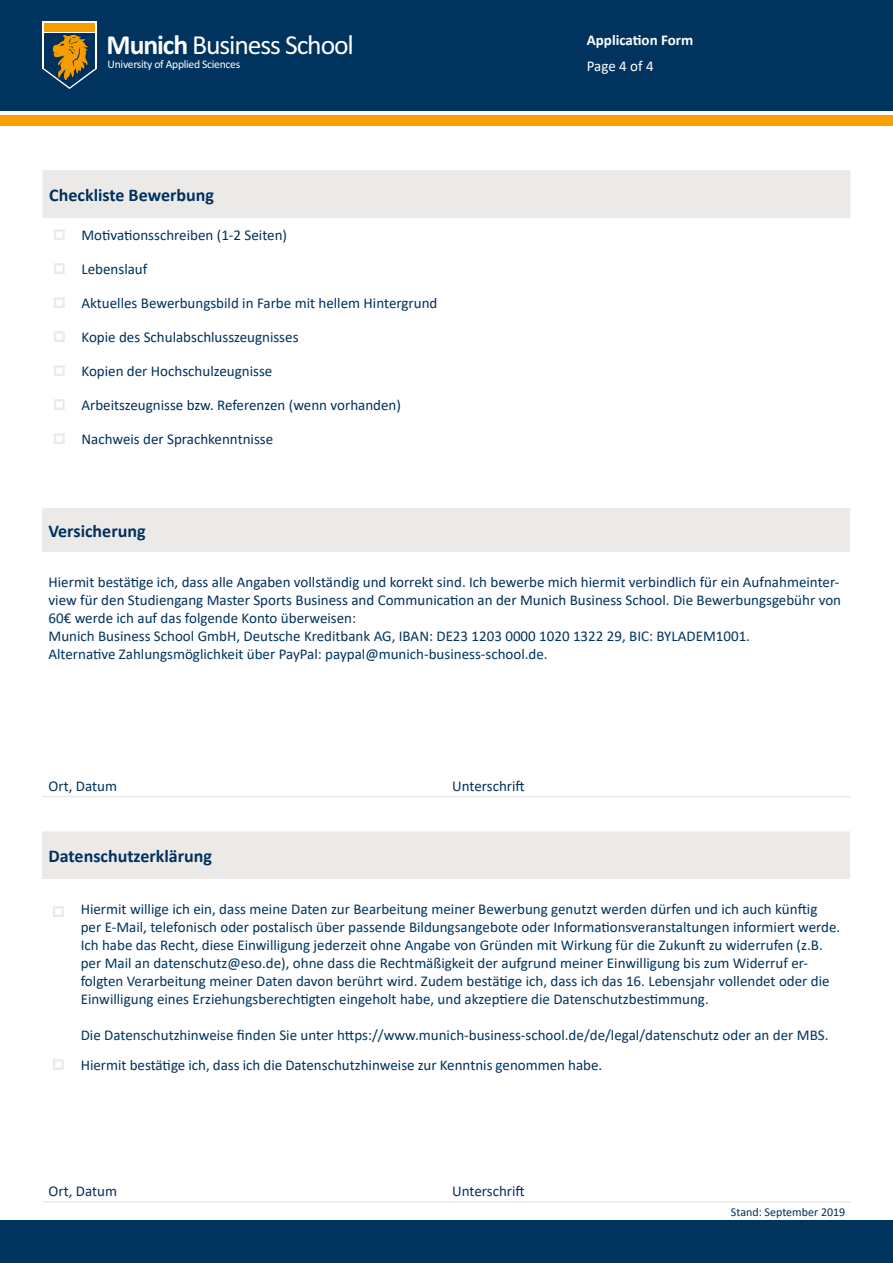
<style>
.page{position:relative;width:893px;height:1263px;background:#fff}
.page>*{position:absolute;margin:0;border:0;box-sizing:border-box;transform-origin:0 0}
.t1{font:27.6px "Calibri";letter-spacing:-.04em;color:#fff}
.t2{font:700 18px "Calibri";color:#00305d}
.t3{font:15px/18px "Calibri";color:#00345e}
.t4{font:15px "Calibri";color:#00305d}
.t5{font:700 15px "Calibri";color:#fff}
.t6{font:15px "Calibri";letter-spacing:-.005em;color:#fff}
.t7{font:12px "Calibri";color:#00305d}
.t8{font:11.55px "Calibri";letter-spacing:-.025em;color:#fff}
.s1{font-weight:700}
.s2{color:#00305d}
</style>
<div class="page">
<div style="left:0;top:0;width:893px;height:111px;background:#00345e"></div>
<div style="left:0;top:115px;width:893px;height:10px;background:#f6a100"></div>
<div style="left:0;top:1220px;width:893px;height:43px;background:#00345e"></div>
<svg style="left:43px;top:21px;width:54px;height:14px"></svg>
<div style="left:44px;top:33px;width:51px;height:35px;background:#00305d"></div>
<div style="left:44px;top:23px;width:51px;height:8px;background:#f59c00"></div>
<svg style="left:43px;top:35px;width:54px;height:54px"></svg>
<div style="left:43px;top:171px;width:807px;height:47px;background:#ece9e9"></div>
<hr style="left:43px;top:170px;width:32px;height:2px;background:#ece9e9">
<hr style="left:75px;top:170px;width:775px;height:2px;background:#ece9e9">
<div style="left:43px;top:832px;width:807px;height:47px;background:#ece9e9"></div>
<hr style="left:43px;top:831px;width:32px;height:2px;background:#ece9e9">
<hr style="left:75px;top:831px;width:775px;height:2px;background:#ece9e9">
<hr style="left:43px;top:1201px;width:403px;height:2px;background:#ece9e9">
<hr style="left:446px;top:1201px;width:404px;height:2px;background:#ece9e9">
<div style="left:43px;top:509px;width:807px;height:42px;background:#ece9e9"></div>
<hr style="left:43px;top:508px;width:403px;height:2px;background:#ece9e9">
<hr style="left:446px;top:508px;width:404px;height:2px;background:#ece9e9">
<hr style="left:43px;top:796px;width:403px;height:1px;background:#ece9e9">
<hr style="left:446px;top:796px;width:404px;height:1px;background:#ece9e9">
<h1 class="t1" style="left:107px;top:28px;width:249px"><span class="s1">Munich</span> Business School</h1>
<p class="t8" style="left:108px;top:57px;width:134px">University of Applied Sciences</p>
<p class="t2" style="left:49px;top:182px;width:166px">Checkliste Bewerbung</p>
<p class="t4" style="left:81px;top:225px;width:207px">Motivationsschreiben (1-2 Seiten)</p>
<p class="t4" style="left:81px;top:259px;width:67px">Lebenslauf</p>
<p class="t4" style="left:81px;top:293px;width:357px">Aktuelles Bewerbungsbild in Farbe mit hellem Hintergrund</p>
<p class="t4" style="left:81px;top:327px;width:219px">Kopie des Schulabschlusszeugnisses</p>
<p class="t4" style="left:81px;top:361px;width:192px">Kopien der Hochschulzeugnisse</p>
<p class="t4" style="left:81px;top:395px;width:321px">Arbeitszeugnisse bzw. Referenzen (wenn vorhanden)</p>
<p class="t4" style="left:81px;top:429px;width:193px">Nachweis der Sprachkenntnisse</p>
<p class="t5" style="left:587px;top:30px;width:108px">Application Form</p>
<p class="t6" style="left:587px;top:55px;width:68px">Page 4 of 4</p>
<p class="t2" style="left:49px;top:518px;width:99px">Versicherung</p>
<p class="t3" style="left:49px;top:572px;width:794px"><span class="s2">Hiermit bestätige ich, dass alle Angaben vollständig und korrekt sind. Ich bewerbe mich hiermit verbindlich für ein Aufnahmeinter&shy;view für den Studiengang Master Sports Business and Communication an der Munich Business School.</span> Die Bewerbungsgebühr von 60€ werde ich auf das folgende Konto überweisen:<br>Munich Business School GmbH, Deutsche Kreditbank AG, IBAN: DE23 1203 0000 1020 1322 29, BIC: BYLADEM1001.<br>Alternative Zahlungsmöglichkeit über PayPal: paypal@munich-business-school.de.</p>
<p class="t4" style="left:49px;top:775px;width:70px">Ort, Datum</p>
<p class="t4" style="left:452px;top:775px;width:74px">Unterschrift</p>
<p class="t2" style="left:49px;top:843px;width:165px">Datenschutzerklärung</p>
<p class="t3" style="left:81px;top:900px;width:761px">Hiermit willige ich ein, dass meine Daten zur Bearbeitung meiner Bewerbung genutzt werden dürfen und ich auch künftig per E-Mail, telefonisch oder postalisch über passende Bildungsangebote oder Informationsveranstaltungen informiert werde.<br>Ich habe das Recht, diese Einwilligung jederzeit ohne Angabe von Gründen mit Wirkung für die Zukunft zu widerrufen (z.B. per Mail an datenschutz@eso.de), ohne dass die Rechtmäßigkeit der aufgrund meiner Einwilligung bis zum Widerruf er&shy;folgten Verarbeitung meiner Daten davon berührt wird. Zudem bestätige ich, dass ich das 16. Lebensjahr vollendet oder die Einwilligung eines Erziehungsberechtigten eingeholt habe, und akzeptiere die Datenschutzbestimmung.</p>
<p class="t3" style="left:81px;top:1026px;width:749px">Die Datenschutzhinweise finden Sie unter https://www.munich-business-school.de/de/legal/datenschutz oder an der MBS.</p>
<p class="t4" style="left:81px;top:1054px;width:523px">Hiermit bestätige ich, dass ich die Datenschutzhinweise zur Kenntnis genommen habe.</p>
<p class="t4" style="left:49px;top:1180px;width:70px">Ort, Datum</p>
<p class="t4" style="left:452px;top:1180px;width:74px">Unterschrift</p>
<p class="t7" style="left:731px;top:1203px;width:116px">Stand: September 2019</p>
</div>
